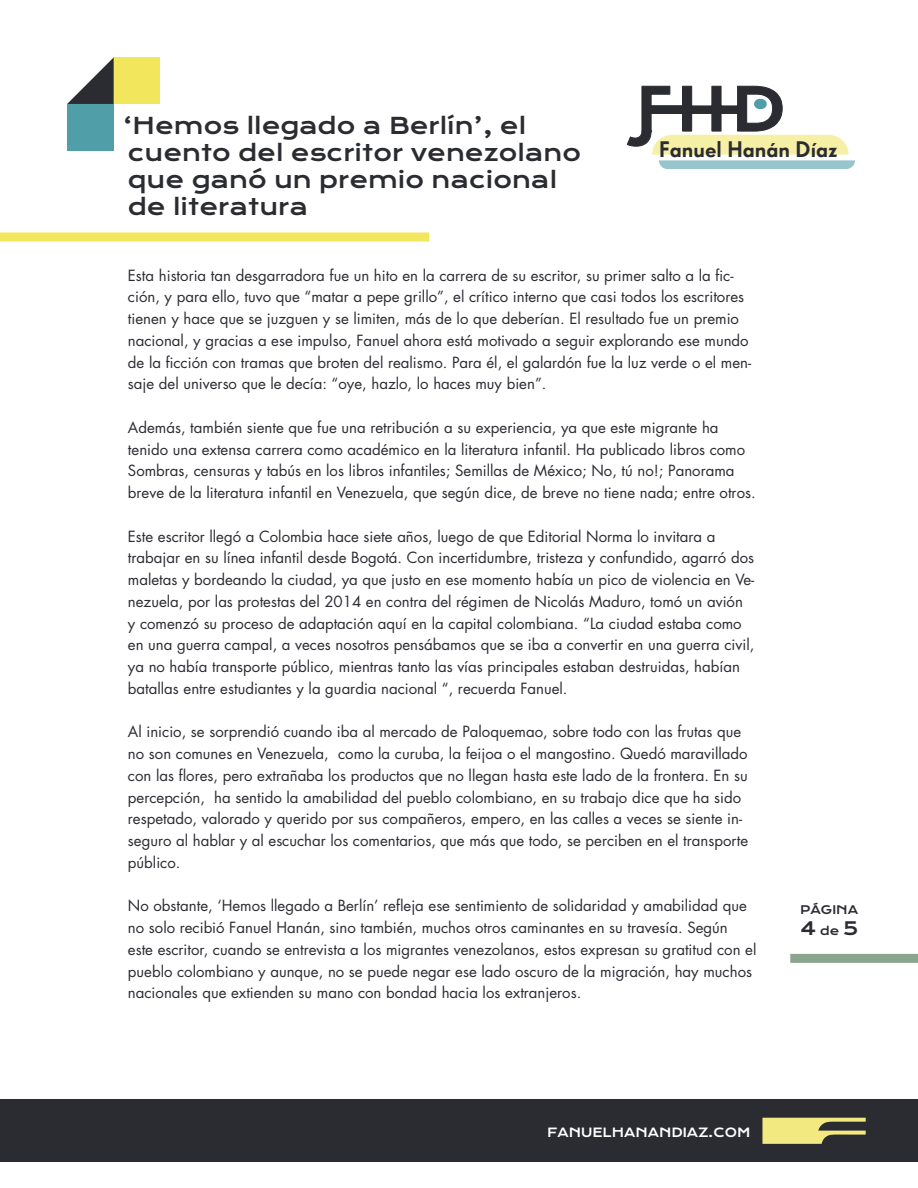
<style>
.page{position:relative;width:918px;height:1188px;background:#fff}
.page>*{position:absolute;margin:0;border:0;box-sizing:border-box;transform-origin:0 0}
.t1{font:22.5px/27px "Krona One";color:#2b2c32}
.t2{font:500 21.9px "Super Grotesk A";color:#2b2c32}
.t3{font:18px "Krona One";color:#2b2c32}
.t4{font:15px/21.8px "Futura Std";color:#2b2c32}
.t5{font:12.3px "Krona One";color:#fff}
.t6{font:11.55px "Krona One";color:#2b2c32}
.s1{font-size:11.55px}
</style>
<div class="page">
<div style="left:0;top:1100px;width:918px;height:62px;background:#2b2c32"></div>
<svg style="left:626px;top:85px;width:229px;height:84px"></svg>
<svg style="left:762px;top:1118px;width:104px;height:26px"></svg>
<div style="left:790px;top:954px;width:128px;height:9px;background:#8ba58e"></div>
<div style="left:67px;top:104px;width:47px;height:47px;background:#509fa8"></div>
<div style="left:114px;top:57px;width:46px;height:47px;background:#f2e65d"></div>
<svg style="left:67px;top:57px;width:47px;height:47px"></svg>
<div style="left:0;top:232px;width:429px;height:10px;background:#f2e65d"></div>
<p class="t1" style="left:123px;top:112px;width:459px">‘Hemos llegado a Berlín’, el cuento del escritor venezolano que ganó un premio nacional de literatura</p>
<p class="t2" style="left:659px;top:136px;width:180px">Fanuel Hanán Díaz</p>
<p class="t4" style="left:128px;top:264px;width:625px">Esta historia tan desgarradora fue un hito en la carrera de su escritor, su primer salto a la fic&shy;ción, y para ello, tuvo que “matar a pepe grillo”, el crítico interno que casi todos los escritores tienen y hace que se juzguen y se limiten, más de lo que deberían. El resultado fue un premio nacional, y gracias a ese impulso, Fanuel ahora está motivado a seguir explorando ese mundo de la ficción con tramas que broten del realismo. Para él, el galardón fue la luz verde o el men&shy;saje del universo que le decía: “oye, hazlo, lo haces muy bien”.</p>
<p class="t4" style="left:128px;top:417px;width:629px">Además, también siente que fue una retribución a su experiencia, ya que este migrante ha tenido una extensa carrera como académico en la literatura infantil. Ha publicado libros como Sombras, censuras y tabús en los libros infantiles; Semillas de México; No, tú no!; Panorama breve de la literatura infantil en Venezuela, que según dice, de breve no tiene nada; entre otros.</p>
<p class="t4" style="left:128px;top:525px;width:628px">Este escritor llegó a Colombia hace siete años, luego de que Editorial Norma lo invitara a trabajar en su línea infantil desde Bogotá. Con incertidumbre, tristeza y confundido, agarró dos maletas y bordeando la ciudad, ya que justo en ese momento había un pico de violencia en Ve&shy;nezuela, por las protestas del 2014 en contra del régimen de Nicolás Maduro, tomó un avión<br>y comenzó su proceso de adaptación aquí en la capital colombiana. “La ciudad estaba como en una guerra campal, a veces nosotros pensábamos que se iba a convertir en una guerra civil, ya no había transporte público, mientras tanto las vías principales estaban destruidas, habían batallas entre estudiantes y la guardia nacional “, recuerda Fanuel.</p>
<p class="t4" style="left:128px;top:721px;width:622px">Al inicio, se sorprendió cuando iba al mercado de Paloquemao, sobre todo con las frutas que no son comunes en Venezuela, como la curuba, la feijoa o el mangostino. Quedó maravillado con las flores, pero extrañaba los productos que no llegan hasta este lado de la frontera. En su percepción, ha sentido la amabilidad del pueblo colombiano, en su trabajo dice que ha sido respetado, valorado y querido por sus compañeros, empero, en las calles a veces se siente in&shy;seguro al hablar y al escuchar los comentarios, que más que todo, se perciben en el transporte público.</p>
<p class="t4" style="left:128px;top:895px;width:630px">No obstante, ‘Hemos llegado a Berlín’ refleja ese sentimiento de solidaridad y amabilidad que no solo recibió Fanuel Hanán, sino también, muchos otros caminantes en su travesía. Según este escritor, cuando se entrevista a los migrantes venezolanos, estos expresan su gratitud con el pueblo colombiano y aunque, no se puede negar ese lado oscuro de la migración, hay muchos nacionales que extienden su mano con bondad hacia los extranjeros.</p>
<p class="t6" style="left:800px;top:902px;width:60px">PÁGINA</p>
<p class="t3" style="left:800px;top:917px;width:60px">4<span class="s1">de</span>5</p>
<p class="t5" style="left:547px;top:1125px;width:205px">FANUELHANANDIAZ.COM</p>
</div>
